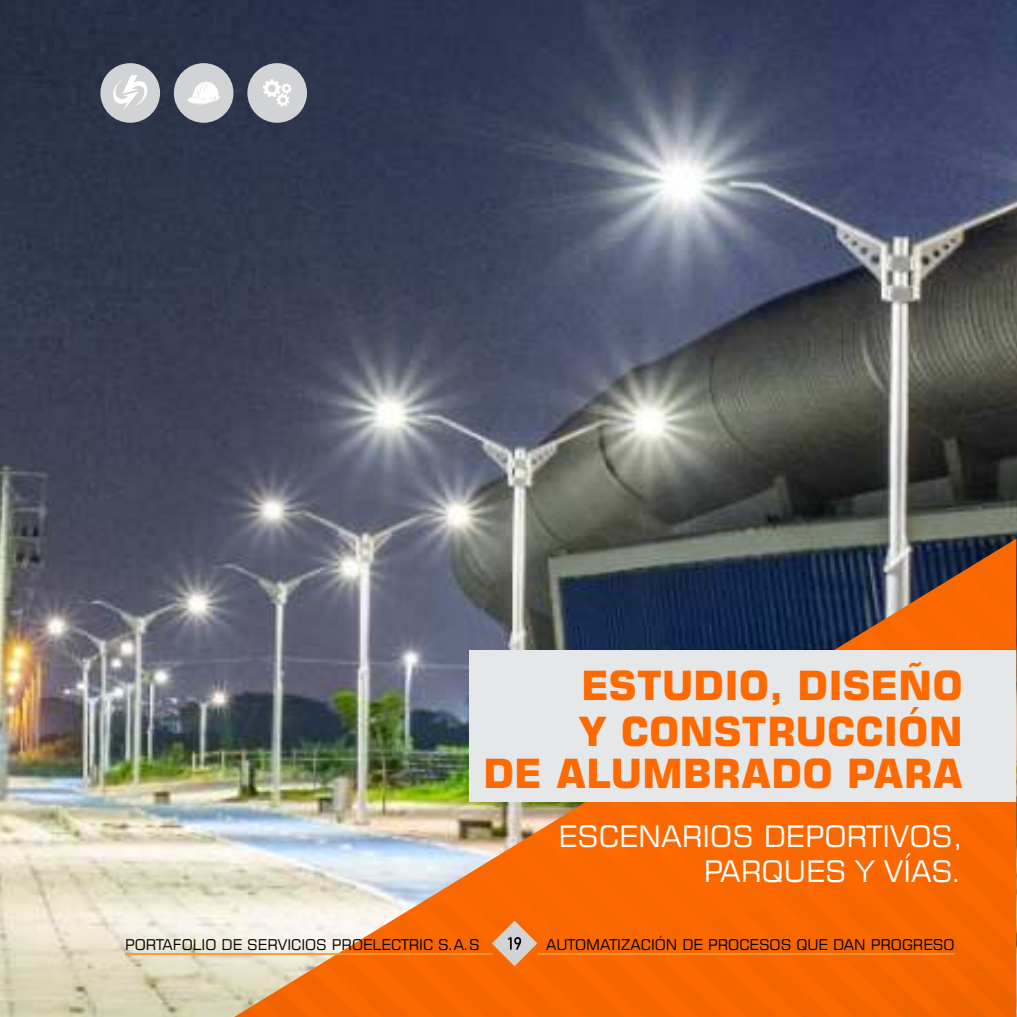
<style>
.page{position:relative;width:1017px;height:1017px;background:#fff}
.page>*{position:absolute;margin:0;border:0;box-sizing:border-box;transform-origin:0 0}
.t1{font:700 40.25px/43.8px "Square 721 BT";color:#fe6a00;text-align:right}
.t2{font:29.75px/34.8px "Square 721 BT";color:#fefefe;text-align:right}
.t3{font:14.88px "Square 721 BT";color:#000}
</style>
<div class="page">
<img style="left:0;top:0;width:1017px;height:1017px">
<img style="left:234px;top:539px;width:782px;height:478px">
<div style="left:470px;top:651px;width:546px;height:151px;background:#e6e7e8"></div>
<svg style="left:492px;top:921px;width:45px;height:45px;background:#de9766"></svg>
<hr style="left:125px;top:953px;width:368px;height:2px;background:#f79633">
<hr style="left:537px;top:953px;width:418px;height:2px;background:#f79633">
<div style="left:247px;top:63px;width:60px;height:60px;background:#d2d3d5;border-radius:50%"></div>
<svg style="left:263px;top:79px;width:29px;height:28px"></svg>
<div style="left:174px;top:63px;width:59px;height:60px;background:#d2d3d5;border-radius:50%"></div>
<svg style="left:187px;top:81px;width:33px;height:24px"></svg>
<div style="left:100px;top:63px;width:60px;height:60px;background:#d2d3d5;border-radius:50%"></div>
<svg style="left:113px;top:75px;width:35px;height:35px"></svg>
<h1 class="t1" style="left:483px;top:668px;width:481px">ESTUDIO, DISEÑO<br>Y CONSTRUCCIÓN<br>DE ALUMBRADO PARA</h1>
<h2 class="t2" style="left:559px;top:822px;width:406px">ESCENARIOS DEPORTIVOS,<br>PARQUES Y VÍAS.</h2>
<p class="t3" style="left:125px;top:938px;width:356px">PORTAFOLIO DE SERVICIOS PROELECTRIC S.A.S</p>
<p class="t3" style="left:546px;top:938px;width:410px">AUTOMATIZACIÓN DE PROCESOS QUE DAN PROGRESO</p>
</div>
